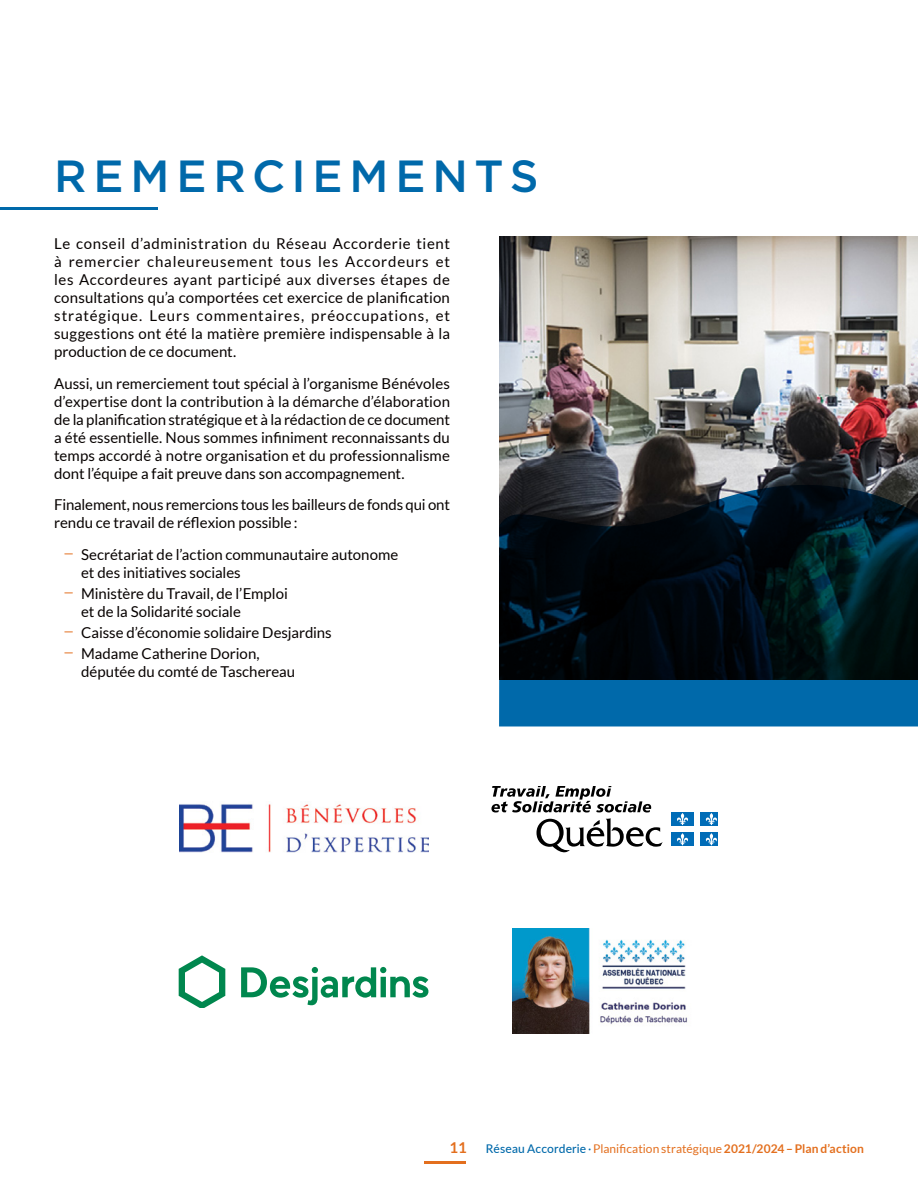
<style>
.page{position:relative;width:918px;height:1188px;background:#fff}
.page>*{position:absolute;margin:0;border:0;box-sizing:border-box;transform-origin:0 0}
.t1{font:500 45px "Gotham";letter-spacing:.15em;color:#0069aa}
.Texte_courant{font:15px/18px "Lato";letter-spacing:-.005em;color:#070201}
.t2{font:700 15px "Lato";color:#e36f1e}
.t3{font:12px "Lato";letter-spacing:.005em;color:#e36f1e}
.s1{font-weight:500;color:#0069aa}
.s2{color:#0069aa}
.s3{font-weight:700}
</style>
<div class="page">
<hr style="left:424px;top:1161px;width:42px;height:2px;background:#e36f1e">
<div style="left:499px;top:447px;width:419px;height:279px;background:#0069aa"></div>
<hr style="left:0;top:207px;width:158px;height:3px;background:#0069aa">
<img style="left:179px;top:804px;width:249px;height:49px">
<svg style="left:537px;top:818px;width:126px;height:34px"></svg>
<svg style="left:491px;top:786px;width:160px;height:26px"></svg>
<div style="left:671px;top:812px;width:23px;height:14px;background:#006cb7"></div>
<svg style="left:677px;top:813px;width:11px;height:12px"></svg>
<div style="left:700px;top:812px;width:18px;height:14px;background:#006cb7"></div>
<svg style="left:705px;top:813px;width:12px;height:12px"></svg>
<div style="left:671px;top:832px;width:23px;height:14px;background:#006cb7"></div>
<svg style="left:677px;top:833px;width:11px;height:13px"></svg>
<div style="left:700px;top:832px;width:18px;height:14px;background:#006cb7"></div>
<svg style="left:705px;top:833px;width:12px;height:13px"></svg>
<svg style="left:179px;top:955px;width:46px;height:53px"></svg>
<svg style="left:241px;top:967px;width:187px;height:38px"></svg>
<img style="left:512px;top:928px;width:175px;height:106px">
<img style="left:500px;top:237px;width:418px;height:442px">
<h2 class="t1" style="left:54px;top:147px;width:486px">REMERCIEMENTS</h2>
<p class="Texte_courant" style="left:54px;top:235px;width:397px;text-align:justify">Le conseil d’administration du Réseau Accorderie tient à remercier chaleureusement tous les Accordeurs et les Accordeures ayant participé aux diverses étapes de consultations qu’a comportées cet exercice de planification stratégique. Leurs commentaires, préoccupations, et suggestions ont été la matière première indispensable à la production de ce document.</p>
<p class="Texte_courant" style="left:54px;top:374px;width:397px;text-align:justify">Aussi, un remerciement tout spécial à l’organisme Bénévoles d’expertise dont la contribution à la démarche d’élaboration de la planification stratégique et à la rédaction de ce document a été essentielle. Nous sommes infiniment reconnaissants du temps accordé à notre organisation et du professionnalisme dont l’équipe a fait preuve dans son accompagnement.</p>
<p class="Texte_courant" style="left:54px;top:496px;width:397px">Finalement, nous remercions tous les bailleurs de fonds qui ont rendu ce travail de réflexion possible:</p>
<p class="Texte_courant" style="left:81px;top:545px;width:319px">Secrétariat de l’action communautaire autonome et des initiatives sociales</p>
<p class="Texte_courant" style="left:81px;top:584px;width:208px">Ministère du Travail, de l’Emploi et de la Solidarité sociale</p>
<p class="Texte_courant" style="left:81px;top:624px;width:252px">Caisse d’économie solidaire Desjardins</p>
<p class="Texte_courant" style="left:81px;top:645px;width:216px">Madame Catherine Dorion, députée du comté de Taschereau</p>
<p class="t2" style="left:450px;top:1138px;width:19px">11</p>
<p class="t3" style="left:486px;top:1142px;width:379px"><span class="s1">Réseau Accorderie</span> <span class="s2">·</span> Planification stratégique <span class="s3">2021/2024 – Plan d’action</span></p>
</div>
